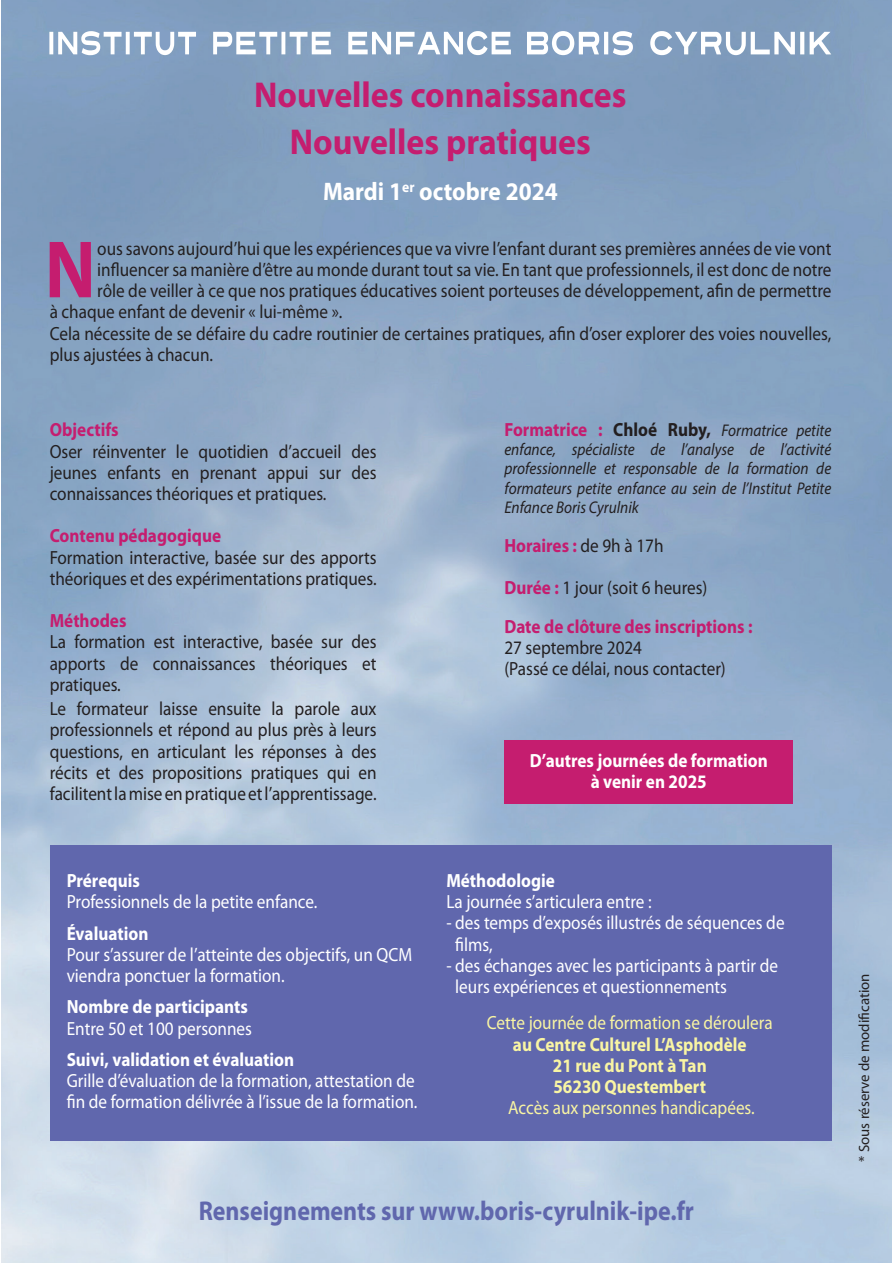
<style>
.page{position:relative;width:893px;height:1263px;background:#fff}
.page>*{position:absolute;margin:0;border:0;box-sizing:border-box;transform-origin:0 0}
.t1{font:700 82.05px "Myriad Pro";color:#c51d6f;scale:.9 1}
.t2{font:700 36px/46.7px "Myriad Pro";color:#c51d6f;text-align:center;scale:.94 1}
.t3{font:700 27.3px "Myriad Pro";color:#6067ad;scale:.88 1}
.t4{font:700 25.5px "Myriad Pro";color:#fff;scale:.92 1}
.t5{font:19.05px/21.1px "Myriad Pro";color:#231f20;text-align:justify;scale:.9 1}
.t6{font:19.05px/21.1px "Myriad Pro";color:#fff;scale:.9 1}
.t7{font:700 19.05px/21.1px "Myriad Pro";color:#fff;text-align:center;scale:.9 1}
.t8{font:700 19.05px/39px "Myriad Pro";color:#c51d6f;scale:.9 1}
.t9{font:19.05px "Myriad Pro";color:#f9f5a3;scale:.9 1}
.t10{font:700 19.05px/21.1px "Myriad Pro";color:#f9f5a3;text-align:center;scale:.9 1}
.t11{font:italic 16.95px/19px "Myriad Pro";color:#231f20;text-align:justify;scale:.9 1}
.t12{font:14.85px "Myriad Pro";color:#231f20}
.s1{font-weight:700;font-style:normal;font-size:19.05px;color:#c51d6f}
.s2{font-weight:700;font-style:normal;font-size:19.05px}
.s3{font-weight:400;color:#231f20}
</style>
<div class="page">
<img style="left:1px;top:0;width:890px;height:1263px">
<svg style="left:49px;top:31px;width:462px;height:24px"></svg>
<svg style="left:527px;top:31px;width:304px;height:24px"></svg>
<div style="left:50px;top:845px;width:781px;height:296px;background:#6067ad"></div>
<div style="left:504px;top:740px;width:289px;height:63px;background:#c51d6f"></div>
<h2 class="t2" style="left:254px;top:74px;width:397px">Nouvelles connaissances<br>Nouvelles pratiques</h2>
<h3 class="t4" style="left:323px;top:182px;width:256px">Mardi 1<sup>er</sup> octobre 2024</h3>
<h1 class="t1" style="left:45px;top:239px;width:58px">N</h1>
<p class="t5" style="left:97px;top:239px;width:817px">ous savons aujourd’hui que les expériences que va vivre l’enfant durant ses premières années de vie vont</p>
<p class="t5" style="left:97px;top:260px;width:817px">influencer sa manière d’être au monde durant tout sa vie. En tant que professionnels, il est donc de notre</p>
<p class="t5" style="left:97px;top:282px;width:817px">rôle de veiller à ce que nos pratiques éducatives soient porteuses de développement, afin de permettre</p>
<p class="t5" style="left:50px;top:303px;width:327px">à chaque enfant de devenir « lui-même ».</p>
<p class="t5" style="left:50px;top:324px;width:870px">Cela nécessite de se défaire du cadre routinier de certaines pratiques, afin d’oser explorer des voies nouvelles,</p>
<p class="t5" style="left:50px;top:345px;width:183px">plus ajustées à chacun.</p>
<p class="t8" style="left:50px;top:412px;width:78px">Objectifs</p>
<p class="t5" style="left:50px;top:442px;width:365px">Oser réinventer le quotidien d’accueil des jeunes enfants en prenant appui sur des connaissances théoriques et pratiques.</p>
<p class="t8" style="left:50px;top:518px;width:192px">Contenu pédagogique</p>
<p class="t5" style="left:50px;top:548px;width:365px">Formation interactive, basée sur des apports théoriques et des expérimentations pratiques.</p>
<p class="t8" style="left:50px;top:603px;width:87px">Méthodes</p>
<p class="t5" style="left:50px;top:633px;width:365px">La formation est interactive, basée sur des apports de connaissances théoriques et pratiques.</p>
<p class="t5" style="left:50px;top:699px;width:365px">Le formateur laisse ensuite la parole aux professionnels et répond au plus près à leurs questions, en articulant les réponses à des récits et des propositions pratiques qui en facilitent la mise en pratique et l’apprentissage.</p>
<p class="t11" style="left:504px;top:421px;width:365px"><span class="s1">Formatrice :</span> <span class="s2">Chloé Ruby,</span> Formatrice petite enfance, spécialiste de l’analyse de l’activité professionnelle et responsable de la formation de formateurs petite enfance au sein de l’Institut Petite Enfance Boris Cyrulnik</p>
<p class="t8" style="left:504px;top:527px;width:178px">Horaires : <span class="s3">de 9h à 17h</span></p>
<p class="t8" style="left:504px;top:569px;width:277px">Durée : <span class="s3">1 jour (soit 6 heures)<br></span>Date de clôture des inscriptions :</p>
<p class="t5" style="left:504px;top:638px;width:248px">27 septembre 2024<br>(Passé ce délai, nous contacter)</p>
<p class="t7" style="left:530px;top:751px;width:266px">D’autres journées de formation à venir en 2025</p>
<p class="t7" style="left:67px;top:871px;width:83px">Prérequis</p>
<p class="t6" style="left:67px;top:892px;width:280px">Professionnels de la petite enfance.</p>
<p class="t7" style="left:67px;top:924px;width:92px">Évaluation</p>
<p class="t6" style="left:67px;top:945px;width:385px">Pour s’assurer de l’atteinte des objectifs, un QCM viendra ponctuer la formation.</p>
<p class="t7" style="left:67px;top:998px;width:203px">Nombre de participants</p>
<p class="t6" style="left:67px;top:1019px;width:207px">Entre 50 et 100 personnes</p>
<p class="t7" style="left:67px;top:1050px;width:254px">Suivi, validation et évaluation</p>
<p class="t6" style="left:67px;top:1071px;width:391px">Grille d’évaluation de la formation, attestation de fin de formation délivrée à l’issue de la formation.</p>
<p class="t7" style="left:446px;top:871px;width:122px">Méthodologie</p>
<p class="t6" style="left:446px;top:892px;width:230px">La journée s’articulera entre :</p>
<p class="t6" style="left:455px;top:914px;width:367px;text-indent:-9px">- des temps d’exposés illustrés de séquences de films,</p>
<p class="t6" style="left:455px;top:956px;width:360px;text-indent:-9px">- des échanges avec les participants à partir de leurs expériences et questionnements</p>
<p class="t9" style="left:487px;top:1016px;width:319px">Cette journée de formation se déroulera</p>
<p class="t10" style="left:513px;top:1035px;width:261px">au Centre Culturel L’Asphodèle<br>21 rue du Pont à Tan<br>56230 Questembert</p>
<p class="t9" style="left:508px;top:1101px;width:275px">Accès aux personnes handicapées.</p>
<h3 class="t3" style="left:199px;top:1201px;width:564px">Renseignements sur www.boris-cyrulnik-ipe.fr</h3>
<p class="t12" style="left:858px;top:1162px;width:190px;rotate:-90deg">* Sous réserve de modification</p>
</div>
